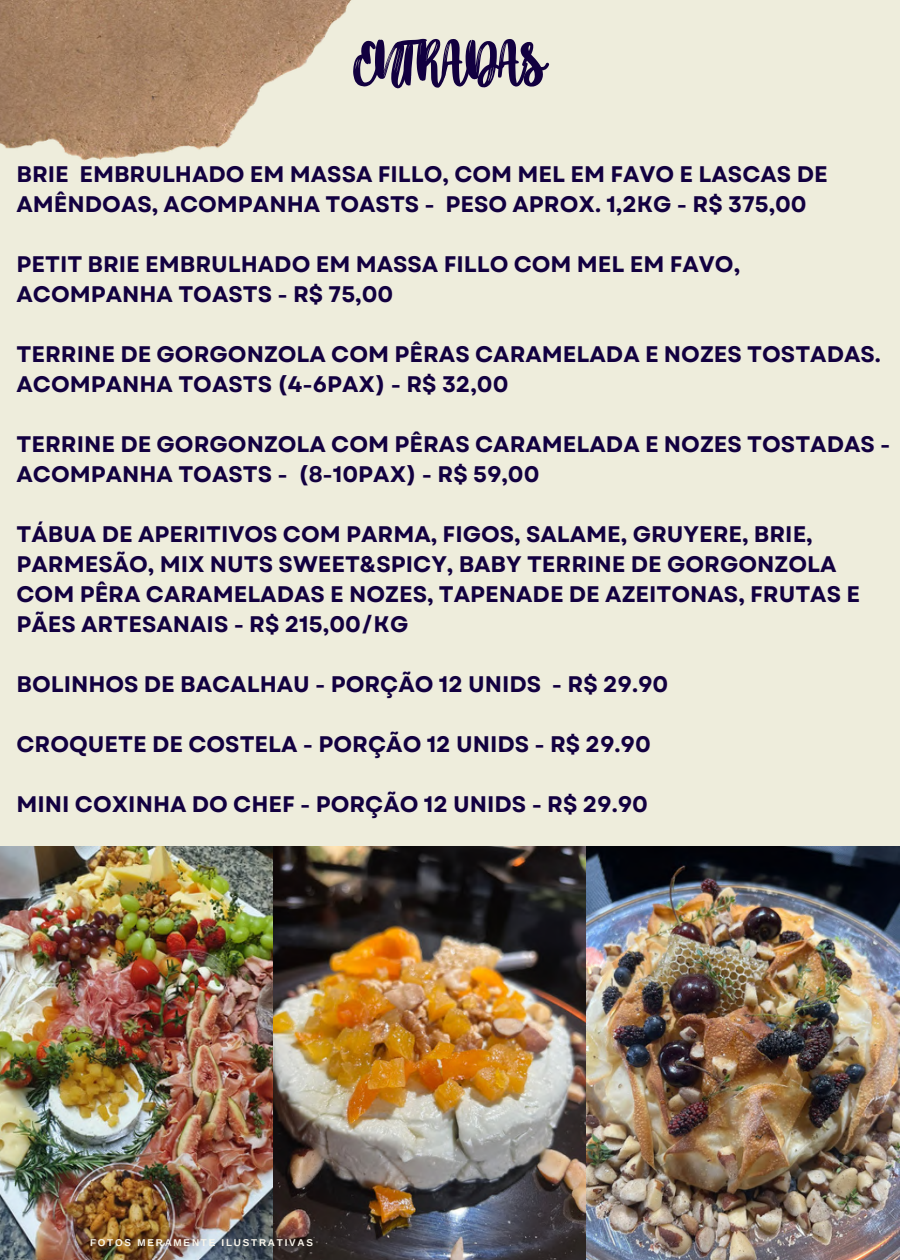
<style>
.page{position:relative;width:900px;height:1260px;background:#eeeddc}
.page>*{position:absolute;margin:0;border:0;box-sizing:border-box;transform-origin:0 0}
.t1{font:75px "Better Together Script";letter-spacing:-.03em;color:#120040}
.t2{font:700 22.5px/30px "Garet";color:#120040}
.t3{font:700 10px "Arimo";letter-spacing:.18em;color:#faf6ec}
</style>
<div class="page">
<img style="left:0;top:0;width:351px;height:161px">
<img style="left:0;top:847px;width:900px;height:413px">
<h1 class="t1" style="left:354px;top:29px;width:193px">ENTRADAS</h1>
<p class="t2" style="left:17px;top:159px;width:813px">BRIE EMBRULHADO EM MASSA FILLO, COM MEL EM FAVO E LASCAS DE<br>AMÊNDOAS, ACOMPANHA TOASTS - PESO APROX. 1,2KG - R$ 375,00</p>
<p class="t2" style="left:17px;top:249px;width:725px">PETIT BRIE EMBRULHADO EM MASSA FILLO COM MEL EM FAVO,<br>ACOMPANHA TOASTS - R$ 75,00</p>
<p class="t2" style="left:17px;top:339px;width:866px">TERRINE DE GORGONZOLA COM PÊRAS CARAMELADA E NOZES TOSTADAS.<br>ACOMPANHA TOASTS (4-6PAX) - R$ 32,00</p>
<p class="t2" style="left:17px;top:429px;width:876px">TERRINE DE GORGONZOLA COM PÊRAS CARAMELADA E NOZES TOSTADAS -<br>ACOMPANHA TOASTS - (8-10PAX) - R$ 59,00</p>
<p class="t2" style="left:17px;top:519px;width:845px">TÁBUA DE APERITIVOS COM PARMA, FIGOS, SALAME, GRUYERE, BRIE, PARMESÃO, MIX NUTS SWEET&amp;SPICY, BABY TERRINE DE GORGONZOLA COM PÊRA CARAMELADAS E NOZES, TAPENADE DE AZEITONAS, FRUTAS E PÃES ARTESANAIS - R$ 215,00/KG</p>
<p class="t2" style="left:17px;top:669px;width:653px">BOLINHOS DE BACALHAU - PORÇÃO 12 UNIDS - R$ 29.90</p>
<p class="t2" style="left:17px;top:729px;width:636px">CROQUETE DE COSTELA - PORÇÃO 12 UNIDS - R$ 29.90</p>
<p class="t2" style="left:17px;top:789px;width:633px">MINI COXINHA DO CHEF - PORÇÃO 12 UNIDS - R$ 29.90</p>
<p class="t3" style="left:90px;top:1237px;width:225px">FOTOS MERAMENTE ILUSTRATIVAS</p>
</div>
